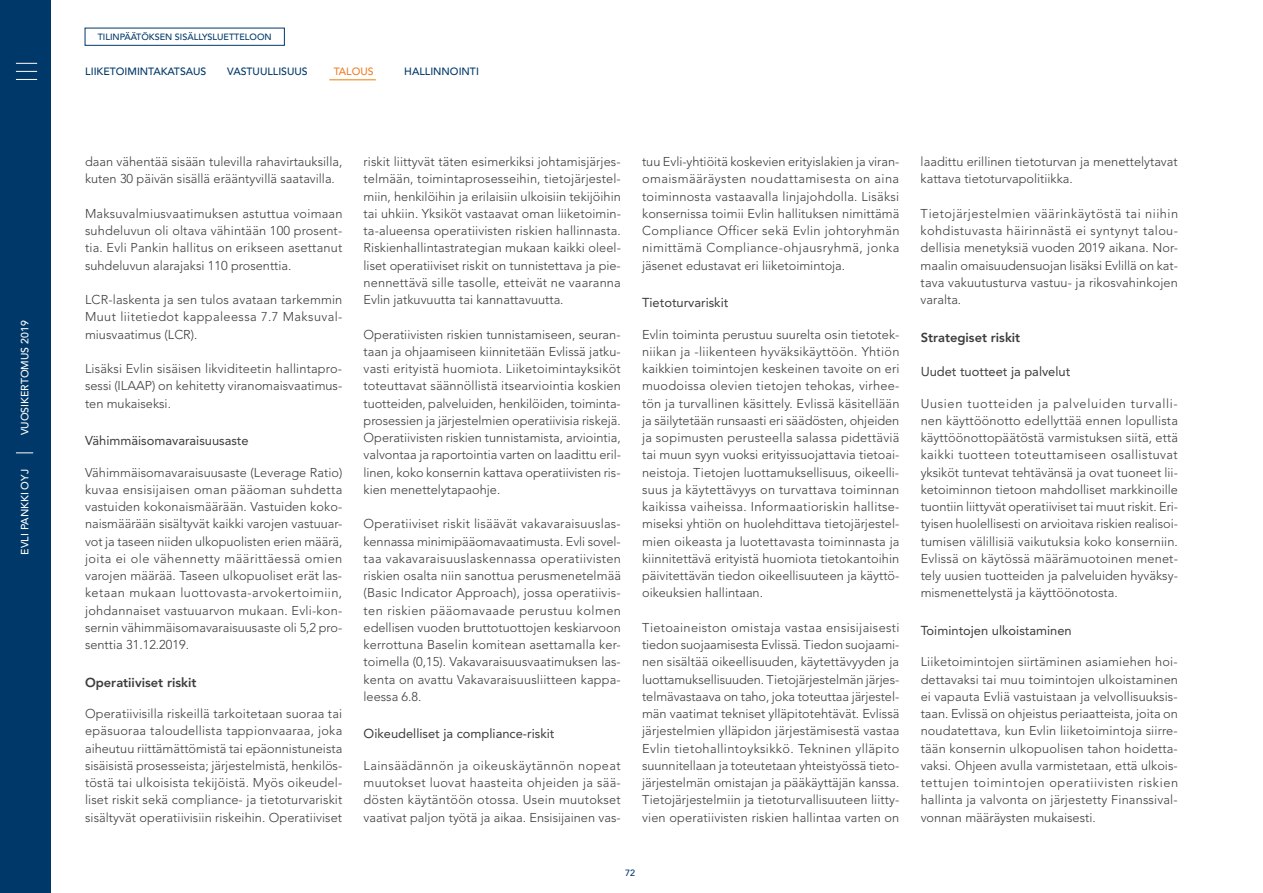
<style>
.page{position:relative;width:1263px;height:893px;background:#fff}
.page>*{position:absolute;margin:0;border:0;box-sizing:border-box;transform-origin:0 0}
.t1{font:12.9px "Avenir LT Std";color:#3c3c3b}
.t2{font:800 12.9px "Avenir LT Std";color:#3c3c3b}
.t3{font:300 12.75px/17.2px "Avenir LT Std";color:#3c3c3b;text-align:justify}
.t4{font:500 10.5px "Avenir LT Std";color:#003869}
.t5{font:500 10.5px "Avenir LT Std";color:#fff}
.t6{font:500 10.5px "Avenir LT Std";color:#f07e26}
.t7{font:500 9px "Avenir LT Std";color:#003869}
</style>
<div class="page">
<div style="left:85px;top:28px;width:200px;height:18px;border:1px solid #003869"></div>
<div style="left:0;top:0;width:51px;height:893px;background:#003869"></div>
<svg style="left:16px;top:453px;width:17px;height:1px"></svg>
<svg style="left:16px;top:79px;width:21px;height:1px"></svg>
<svg style="left:16px;top:63px;width:21px;height:1px"></svg>
<svg style="left:16px;top:71px;width:21px;height:1px"></svg>
<hr style="left:329px;top:79px;width:47px;height:1px;background:#ef7d00">
<p class="t5" style="left:19px;top:435px;width:116px;rotate:-90deg">VUOSIKERTOMUS 2019</p>
<p class="t5" style="left:19px;top:555px;width:87px;rotate:-90deg">EVLI PANKKI OYJ</p>
<p class="t7" style="left:98px;top:32px;width:176px">TILINPÄÄTÖKSEN SISÄLLYSLUETTELOON</p>
<p class="t4" style="left:85px;top:65px;width:123px">LIIKETOIMINTAKATSAUS</p>
<p class="t4" style="left:227px;top:65px;width:82px">VASTUULLISUUS</p>
<p class="t4" style="left:404px;top:65px;width:76px">HALLINNOINTI</p>
<p class="t6" style="left:334px;top:65px;width:41px">TALOUS</p>
<p class="t3" style="left:85px;top:153px;width:259px">daan vähentää sisään tulevilla rahavirtauksilla, kuten 30 päivän sisällä erääntyvillä saatavilla.</p>
<p class="t3" style="left:85px;top:205px;width:259px">Maksuvalmiusvaatimuksen astuttua voimaan suhdeluvun oli oltava vähintään 100 prosent&shy;tia. Evli Pankin hallitus on erikseen asettanut suhdeluvun alarajaksi 110 prosenttia.</p>
<p class="t3" style="left:85px;top:291px;width:259px">LCR-laskenta ja sen tulos avataan tarkemmin Muut liitetiedot kappaleessa 7.7 Maksuval&shy;miusvaatimus (LCR).</p>
<p class="t3" style="left:85px;top:360px;width:259px">Lisäksi Evlin sisäisen likviditeetin hallintapro&shy;sessi (ILAAP) on kehitetty viranomaisvaatimus&shy;ten mukaiseksi.</p>
<p class="t1" style="left:85px;top:433px;width:165px">Vähimmäisomavaraisuusaste</p>
<p class="t3" style="left:85px;top:464px;width:259px">Vähimmäisomavaraisuusaste (Leverage Ratio) kuvaa ensisijaisen oman pääoman suhdetta vastuiden kokonaismäärään. Vastuiden koko&shy;naismäärään sisältyvät kaikki varojen vastuuar&shy;vot ja taseen niiden ulkopuolisten erien määrä, joita ei ole vähennetty määrittäessä omien varojen määrää. Taseen ulkopuoliset erät las&shy;ketaan mukaan luottovasta-arvokertoimiin, johdannaiset vastuuarvon mukaan. Evli-kon&shy;sernin vähimmäisomavaraisuusaste oli 5,2 pro&shy;senttia 31.12.2019.</p>
<p class="t2" style="left:85px;top:674px;width:113px">Operatiiviset riskit</p>
<p class="t3" style="left:85px;top:705px;width:259px">Operatiivisilla riskeillä tarkoitetaan suoraa tai epäsuoraa taloudellista tappionvaaraa, joka aiheutuu riittämättömistä tai epäonnistuneista sisäisistä prosesseista; järjestelmistä, henkilös&shy;töstä tai ulkoisista tekijöistä. Myös oikeudel&shy;liset riskit sekä compliance- ja tietoturvariskit sisältyvät operatiivisiin riskeihin. Operatiiviset</p>
<p class="t3" style="left:364px;top:153px;width:259px">riskit liittyvät täten esimerkiksi johtamisjärjes&shy;telmään, toimintaprosesseihin, tietojärjestel&shy;miin, henkilöihin ja erilaisiin ulkoisiin tekijöihin tai uhkiin. Yksiköt vastaavat oman liiketoimin&shy;ta-alueensa operatiivisten riskien hallinnasta.<br>Riskienhallintastrategian mukaan kaikki oleel&shy;liset operatiiviset riskit on tunnistettava ja pie&shy;nennettävä sille tasolle, etteivät ne vaaranna Evlin jatkuvuutta tai kannattavuutta.</p>
<p class="t3" style="left:364px;top:326px;width:259px">Operatiivisten riskien tunnistamiseen, seuran&shy;taan ja ohjaamiseen kiinnitetään Evlissä jatku&shy;vasti erityistä huomiota. Liiketoimintayksiköt toteuttavat säännöllistä itsearviointia koskien tuotteiden, palveluiden, henkilöiden, toiminta&shy;prosessien ja järjestelmien operatiivisia riskejä.<br>Operatiivisten riskien tunnistamista, arviointia, valvontaa ja raportointia varten on laadittu eril&shy;linen, koko konsernin kattava operatiivisten ris&shy;kien menettelytapaohje.</p>
<p class="t3" style="left:364px;top:515px;width:259px">Operatiiviset riskit lisäävät vakavaraisuuslas&shy;kennassa minimipääomavaatimusta. Evli sovel&shy;taa vakavaraisuuslaskennassa operatiivisten riskien osalta niin sanottua perusmenetelmää (Basic Indicator Approach), jossa operatiivis&shy;ten riskien pääomavaade perustuu kolmen edellisen vuoden bruttotuottojen keskiarvoon kerrottuna Baselin komitean asettamalla ker&shy;toimella (0,15). Vakavaraisuusvaatimuksen las&shy;kenta on avattu Vakavaraisuusliitteen kappa&shy;leessa 6.8.</p>
<p class="t1" style="left:364px;top:726px;width:192px">Oikeudelliset ja compliance-riskit</p>
<p class="t3" style="left:364px;top:757px;width:259px">Lainsäädännön ja oikeuskäytännön nopeat muutokset luovat haasteita ohjeiden ja sää&shy;dösten käytäntöön otossa. Usein muutokset vaativat paljon työtä ja aikaa. Ensisijainen vas-</p>
<p class="t3" style="left:642px;top:153px;width:259px">tuu Evli-yhtiöitä koskevien erityislakien ja viran&shy;omaismääräysten noudattamisesta on aina toiminnosta vastaavalla linjajohdolla. Lisäksi konsernissa toimii Evlin hallituksen nimittämä Compliance Officer sekä Evlin johtoryhmän nimittämä Compliance-ohjausryhmä, jonka jäsenet edustavat eri liiketoimintoja.</p>
<p class="t1" style="left:642px;top:295px;width:88px">Tietoturvariskit</p>
<p class="t3" style="left:642px;top:326px;width:259px">Evlin toiminta perustuu suurelta osin tietotek&shy;niikan ja -liikenteen hyväksikäyttöön. Yhtiön kaikkien toimintojen keskeinen tavoite on eri muodoissa olevien tietojen tehokas, virhee&shy;tön ja turvallinen käsittely. Evlissä käsitellään ja säilytetään runsaasti eri säädösten, ohjeiden ja sopimusten perusteella salassa pidettäviä tai muun syyn vuoksi erityissuojattavia tietoai&shy;neistoja. Tietojen luottamuksellisuus, oikeelli&shy;suus ja käytettävyys on turvattava toiminnan kaikissa vaiheissa. Informaatioriskin hallitse&shy;miseksi yhtiön on huolehdittava tietojärjestel&shy;mien oikeasta ja luotettavasta toiminnasta ja kiinnitettävä erityistä huomiota tietokantoihin päivitettävän tiedon oikeellisuuteen ja käyttö&shy;oikeuksien hallintaan.</p>
<p class="t3" style="left:642px;top:619px;width:259px">Tietoaineiston omistaja vastaa ensisijaisesti tiedon suojaamisesta Evlissä. Tiedon suojaami&shy;nen sisältää oikeellisuuden, käytettävyyden ja luottamuksellisuuden. Tietojärjestelmän järjes&shy;telmävastaava on taho, joka toteuttaa järjestel&shy;män vaatimat tekniset ylläpitotehtävät. Evlissä järjestelmien ylläpidon järjestämisestä vastaa Evlin tietohallintoyksikkö. Tekninen ylläpito suunnitellaan ja toteutetaan yhteistyössä tieto&shy;järjestelmän omistajan ja pääkäyttäjän kanssa.<br>Tietojärjestelmiin ja tietoturvallisuuteen liitty&shy;vien operatiivisten riskien hallintaa varten on</p>
<p class="t7" style="left:625px;top:868px;width:12px">72</p>
<p class="t3" style="left:921px;top:153px;width:259px">laadittu erillinen tietoturvan ja menettelytavat kattava tietoturvapolitiikka.</p>
<p class="t3" style="left:921px;top:205px;width:259px">Tietojärjestelmien väärinkäytöstä tai niihin kohdistuvasta häirinnästä ei syntynyt talou&shy;dellisia menetyksiä vuoden 2019 aikana. Nor&shy;maalin omaisuudensuojan lisäksi Evlillä on kat&shy;tava vakuutusturva vastuu- ja rikosvahinkojen varalta.</p>
<p class="t2" style="left:921px;top:329px;width:101px">Strategiset riskit</p>
<p class="t1" style="left:921px;top:364px;width:151px">Uudet tuotteet ja palvelut</p>
<p class="t3" style="left:921px;top:395px;width:259px">Uusien tuotteiden ja palveluiden turvalli&shy;nen käyttöönotto edellyttää ennen lopullista käyttöönottopäätöstä varmistuksen siitä, että kaikki tuotteen toteuttamiseen osallistuvat yksiköt tuntevat tehtävänsä ja ovat tuoneet lii&shy;ketoiminnon tietoon mahdolliset markkinoille tuontiin liittyvät operatiiviset tai muut riskit. Eri&shy;tyisen huolellisesti on arvioitava riskien realisoi&shy;tumisen välillisiä vaikutuksia koko konserniin.<br>Evlissä on käytössä määrämuotoinen menet&shy;tely uusien tuotteiden ja palveluiden hyväksy&shy;mismenettelystä ja käyttöönotosta.</p>
<p class="t1" style="left:921px;top:623px;width:153px">Toimintojen ulkoistaminen</p>
<p class="t3" style="left:921px;top:653px;width:259px">Liiketoimintojen siirtäminen asiamiehen hoi&shy;dettavaksi tai muu toimintojen ulkoistaminen ei vapauta Evliä vastuistaan ja velvollisuuksis&shy;taan. Evlissä on ohjeistus periaatteista, joita on noudatettava, kun Evlin liiketoimintoja siirre&shy;tään konsernin ulkopuolisen tahon hoidetta&shy;vaksi. Ohjeen avulla varmistetaan, että ulkois&shy;tettujen toimintojen operatiivisten riskien hallinta ja valvonta on järjestetty Finanssival&shy;vonnan määräysten mukaisesti.</p>
</div>
